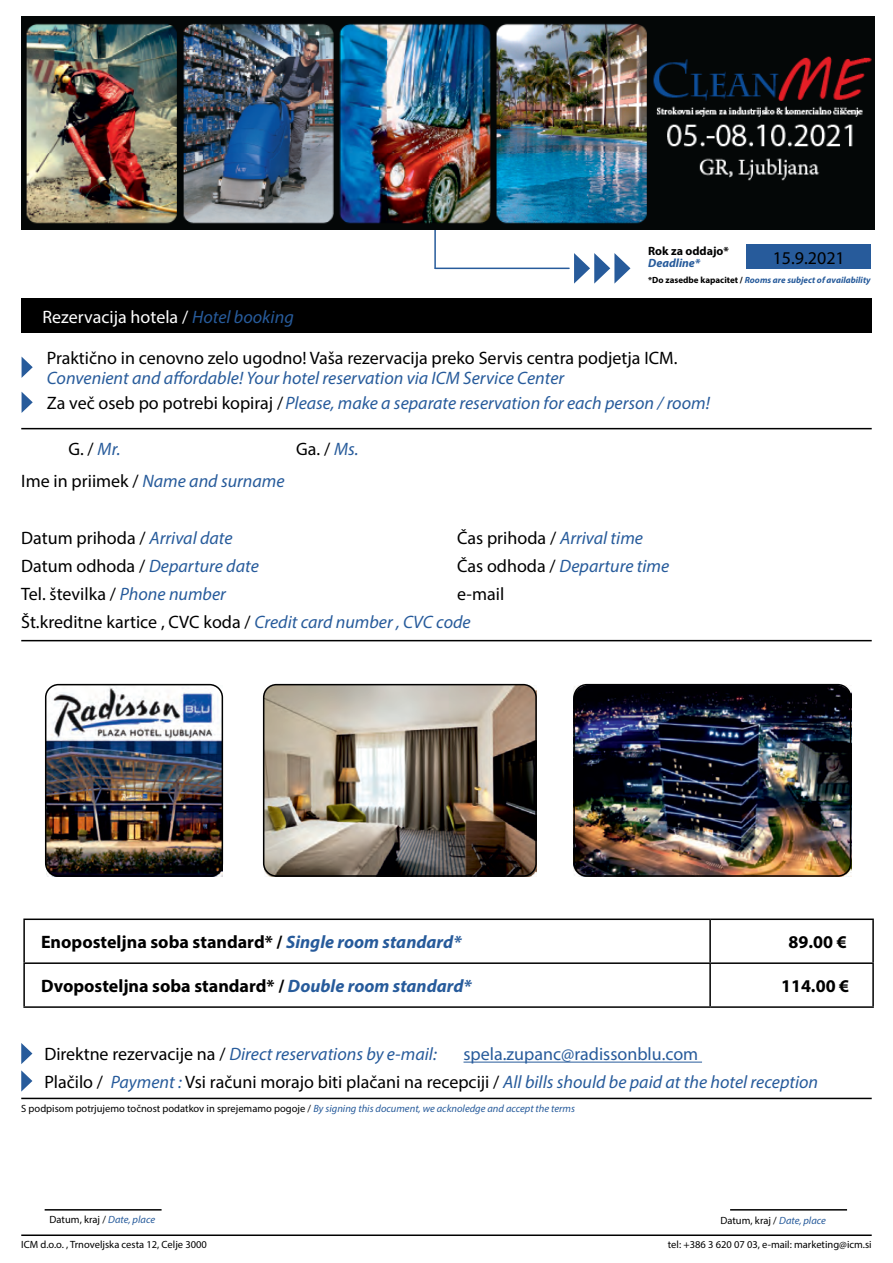
<style>
.page{position:relative;width:893px;height:1263px;background:#fff}
.page>*{position:absolute;margin:0;border:0;box-sizing:border-box;transform-origin:0 0}
.t1{font:italic 18px "Myriad Pro";color:#275b9b}
.t2{font:18px "Myriad Pro";color:#000}
.t3{font:700 18px "Myriad Pro";color:#000}
.Text_body{font:18px "Myriad Pro";color:#fff}
.t4{font:18px "Myriad Pro";color:#275b9b}
.Text_head{font:700 12px "Myriad Pro";color:#000}
.Text_head-2{font:italic 700 12px "Myriad Pro";color:#275b9b}
.t5{font:10.5px "Myriad Pro";color:#000}
.Text_head-3{font:italic 700 9px "Myriad Pro";color:#275b9b}
.s1{font-style:normal;color:#000}
.s2{font-style:italic;color:#275b9b}
</style>
<div class="page">
<img style="left:573px;top:685px;width:279px;height:191px">
<img style="left:264px;top:687px;width:272px;height:189px">
<img style="left:47px;top:687px;width:175px;height:189px">
<hr style="left:434px;top:192px;width:2px;height:76px;background:#275b9b">
<hr style="left:23px;top:918px;width:687px;height:2px;background:#000">
<hr style="left:23px;top:920px;width:2px;height:42px;background:#000">
<hr style="left:710px;top:918px;width:164px;height:2px;background:#000">
<hr style="left:709px;top:920px;width:2px;height:42px;background:#000">
<hr style="left:872px;top:920px;width:2px;height:42px;background:#000">
<hr style="left:23px;top:962px;width:687px;height:2px;background:#000">
<hr style="left:23px;top:964px;width:2px;height:42px;background:#000">
<hr style="left:710px;top:962px;width:164px;height:2px;background:#000">
<hr style="left:709px;top:964px;width:2px;height:42px;background:#000">
<hr style="left:872px;top:964px;width:2px;height:42px;background:#000">
<hr style="left:23px;top:1006px;width:687px;height:2px;background:#000">
<hr style="left:710px;top:1006px;width:164px;height:2px;background:#000">
<div style="left:21px;top:299px;width:851px;height:34px;background:#000"></div>
<svg style="left:22px;top:357px;width:11px;height:21px"></svg>
<svg style="left:21px;top:1043px;width:11px;height:21px"></svg>
<hr style="left:463px;top:1062px;width:239px;height:1px;background:#275b9b">
<svg style="left:22px;top:392px;width:11px;height:21px"></svg>
<svg style="left:21px;top:1070px;width:11px;height:21px"></svg>
<hr style="left:21px;top:428px;width:851px;height:1px;background:#000">
<hr style="left:21px;top:640px;width:851px;height:1px;background:#000">
<hr style="left:21px;top:1098px;width:851px;height:1px;background:#000">
<hr style="left:21px;top:1234px;width:851px;height:2px;background:#000">
<hr style="left:45px;top:1209px;width:117px;height:1px;background:#000">
<hr style="left:730px;top:1209px;width:117px;height:1px;background:#000">
<div style="left:263px;top:684px;width:274px;height:193px;border:2px solid #000;border-radius:13px"></div>
<div style="left:573px;top:684px;width:278px;height:193px;border:2px solid #000;border-radius:13px"></div>
<div style="left:45px;top:684px;width:178px;height:193px;border:2px solid #000;border-radius:13px"></div>
<div style="left:747px;top:245px;width:124px;height:24px;background:#275b9b"></div>
<svg style="left:574px;top:253px;width:56px;height:31px"></svg>
<hr style="left:435px;top:268px;width:134px;height:1px;background:#275b9b">
<img style="left:22px;top:16px;width:853px;height:214px">
<p class="Text_head" style="left:648px;top:243px;width:82px">Rok za oddajo*</p>
<p class="Text_head-2" style="left:648px;top:255px;width:54px">Deadline*</p>
<p class="t2" style="left:773px;top:246px;width:74px">15.9.2021</p>
<p class="Text_head-3" style="left:648px;top:274px;width:224px"><span class="s1">*Do zasedbe kapacitet /</span> Rooms are subject of availability</p>
<p class="Text_body" style="left:43px;top:306px;width:253px">Rezervacija hotela / <span class="s2">Hotel booking</span></p>
<p class="t2" style="left:47px;top:346px;width:632px">Praktično in cenovno zelo ugodno! Vaša rezervacija preko Servis centra podjetja ICM.</p>
<p class="t1" style="left:47px;top:367px;width:519px">Convenient and affordable! Your hotel reservation via ICM Service Center</p>
<p class="t1" style="left:47px;top:392px;width:665px"><span class="s1">Za več oseb po potrebi kopiraj /</span>Please, make a separate reservation for each person / room!</p>
<p class="t2" style="left:68px;top:438px;width:54px">G. / <span class="s2">Mr.</span></p>
<p class="t2" style="left:296px;top:438px;width:64px">Ga. / <span class="s2">Ms.</span></p>
<p class="t1" style="left:21px;top:470px;width:265px"><span class="s1">Ime in priimek /</span> Name and surname</p>
<p class="t2" style="left:21px;top:527px;width:213px">Datum prihoda / <span class="s2">Arrival date</span></p>
<p class="t2" style="left:457px;top:527px;width:187px">Čas prihoda / <span class="s2">Arrival time</span></p>
<p class="t1" style="left:21px;top:555px;width:239px"><span class="s1">Datum odhoda /</span> Departure date</p>
<p class="t1" style="left:457px;top:555px;width:214px"><span class="s1">Čas odhoda /</span> Departure time</p>
<p class="t2" style="left:21px;top:583px;width:206px">Tel. številka / <span class="s2">Phone number</span></p>
<p class="t2" style="left:457px;top:583px;width:49px">e-mail</p>
<p class="t2" style="left:21px;top:611px;width:451px">Št.kreditne kartice , CVC koda / <span class="s2">Credit card number , CVC code</span></p>
<p class="t3" style="left:41px;top:930px;width:422px">Enoposteljna soba standard* / <span class="s2">Single room standard*</span></p>
<p class="t3" style="left:789px;top:930px;width:60px">89.00 €</p>
<p class="t3" style="left:41px;top:974px;width:432px">Dvoposteljna soba standard* / <span class="s2">Double room standard*</span></p>
<p class="t3" style="left:781px;top:974px;width:70px">114.00 €</p>
<p class="t1" style="left:44px;top:1043px;width:394px"><span class="s1">Direktne rezervacije na /</span> Direct reservations by e-mail:</p>
<p class="t4" style="left:463px;top:1043px;width:236px">spela.zupanc@radissonblu.com</p>
<p class="t1" style="left:44px;top:1070px;width:775px"><span class="s1">Plačilo /</span> Payment : <span class="s1">Vsi računi morajo biti plačani na recepciji /</span> All bills should be paid at the hotel reception</p>
<p class="t5" style="left:21px;top:1102px;width:555px">S podpisom potrjujemo točnost podatkov in sprejemamo pogoje / <span class="s2">By signing this document, we acknoledge and accept the terms</span></p>
<p class="t5" style="left:50px;top:1213px;width:107px">Datum, kraj / <span class="s2">Date, place</span></p>
<p class="t5" style="left:720px;top:1214px;width:107px">Datum, kraj / <span class="s2">Date, place</span></p>
<p class="t5" style="left:21px;top:1238px;width:187px">ICM d.o.o. , Trnoveljska cesta 12, Celje 3000</p>
<p class="t5" style="left:668px;top:1238px;width:205px">tel: +386 3 620 07 03, e-mail: marketing@icm.si</p>
</div>
